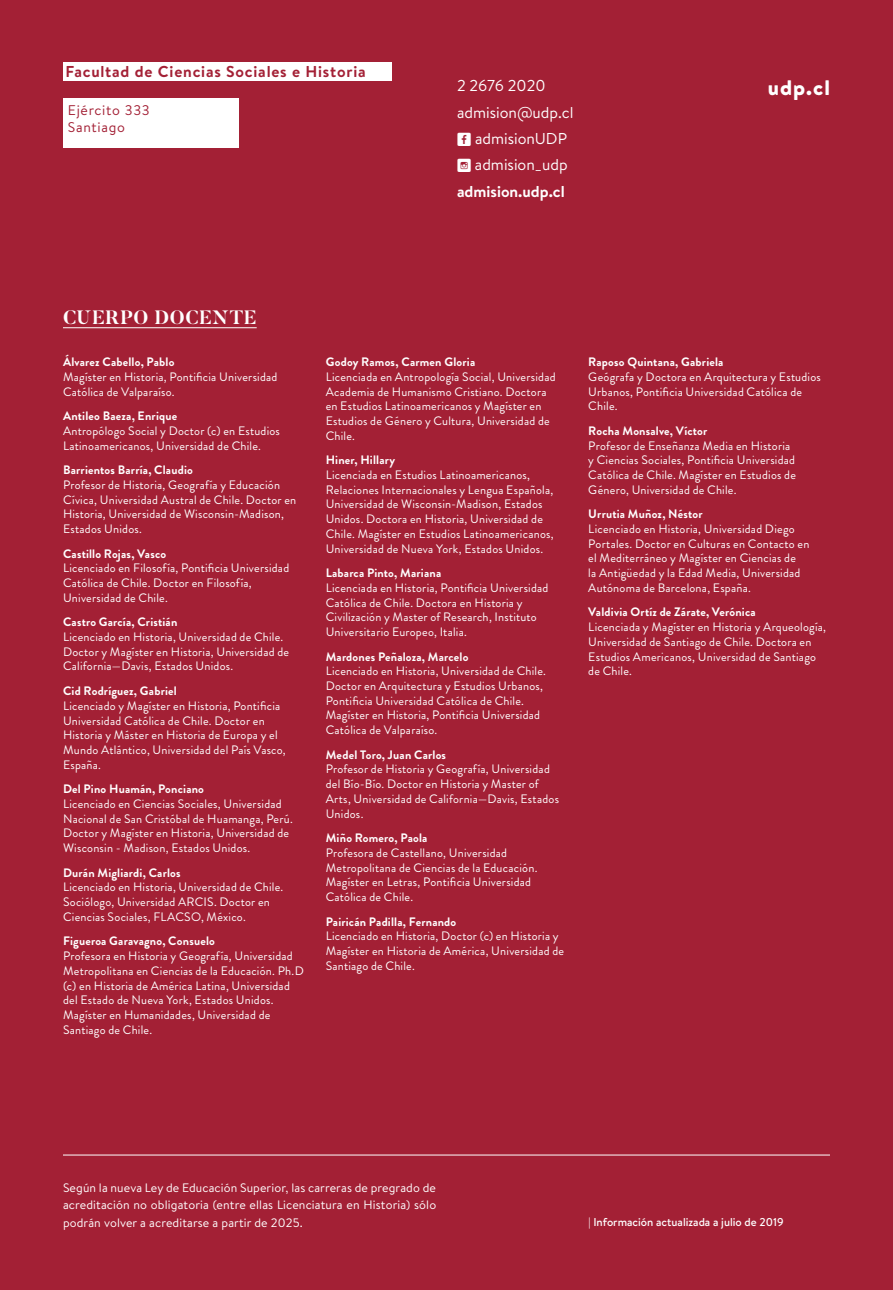
<style>
.page{position:relative;width:893px;height:1290px;background:#a32035}
.page>*{position:absolute;margin:0;border:0;box-sizing:border-box;transform-origin:0 0}
.t1{font:900 21px "Brandon Text";color:#fff}
.t2{font:700 19.25px "Butler";letter-spacing:.035em;color:#fff}
.t3{font:15.75px/26.2px "Brandon Text";color:#fff}
.t4{font:700 15.75px "Brandon Text";letter-spacing:.05em;color:#a32035}
.t5{font:14px/16.8px "Brandon Text";letter-spacing:.05em;color:#a32035}
.t6{font:12.25px/14.7px "Brandon Grotesque";letter-spacing:.02em;color:#fff}
.t7{font:700 12.25px "Brandon Grotesque";letter-spacing:.015em;color:#fff}
.t8{font:12.25px/17.5px "Brandon Text";letter-spacing:.01em;color:#fff;text-align:justify}
.t9{font:500 11.38px "Brandon Text";color:#fff}
.s1{font-family:"Social Shapes";font-size:19.25px}
.s2{font-weight:700}
</style>
<div class="page">
<div style="left:63px;top:62px;width:328px;height:18px;background:#fff"></div>
<div style="left:63px;top:98px;width:176px;height:50px;background:#fff"></div>
<hr style="left:63px;top:327px;width:194px;height:1px;background:#fff">
<hr style="left:63px;top:1155px;width:767px;height:1px;background:#fff">
<p class="t4" style="left:65px;top:60px;width:302px">Facultad de Ciencias Sociales e Historia</p>
<p class="t5" style="left:68px;top:101px;width:83px">Ejército 333<br>Santiago</p>
<h2 class="t2" style="left:63px;top:305px;width:195px">CUERPO DOCENTE</h2>
<p class="t3" style="left:457px;top:72px;width:118px">2 2676 2020 admision@udp.cl<br><span class="s1">M</span> admisionUDP<br><span class="s1">P</span> admision_udp <span class="s2">admision.udp.cl</span></p>
<h1 class="t1" style="left:768px;top:73px;width:64px">udp.cl</h1>
<p class="t7" style="left:63px;top:353px;width:113px">Álvarez Cabello, Pablo</p>
<p class="t6" style="left:63px;top:369px;width:216px">Magíster en Historia, Pontificia Universidad<br>Católica de Valparaíso.</p>
<p class="t7" style="left:63px;top:407px;width:116px">Antileo Baeza, Enrique</p>
<p class="t6" style="left:63px;top:423px;width:218px">Antropólogo Social y Doctor (c) en Estudios<br>Latinoamericanos, Universidad de Chile.</p>
<p class="t7" style="left:63px;top:461px;width:131px">Barrientos Barría, Claudio</p>
<p class="t6" style="left:63px;top:477px;width:235px">Profesor de Historia, Geografía y Educación Cívica, Universidad Austral de Chile. Doctor en Historia, Universidad de Wisconsin-Madison, Estados Unidos.</p>
<p class="t7" style="left:63px;top:545px;width:105px">Castillo Rojas, Vasco</p>
<p class="t6" style="left:63px;top:561px;width:228px">Licenciado en Filosofía, Pontificia Universidad<br>Católica de Chile. Doctor en Filosofía,<br>Universidad de Chile.</p>
<p class="t7" style="left:63px;top:613px;width:116px">Castro García, Cristián</p>
<p class="t6" style="left:63px;top:630px;width:228px">Licenciado en Historia, Universidad de Chile.<br>Doctor y Magíster en Historia, Universidad de<br>California—Davis, Estados Unidos.</p>
<p class="t7" style="left:63px;top:682px;width:115px">Cid Rodríguez, Gabriel</p>
<p class="t6" style="left:63px;top:698px;width:224px">Licenciado y Magíster en Historia, Pontificia Universidad Católica de Chile. Doctor en Historia y Máster en Historia de Europa y el Mundo Atlántico, Universidad del País Vasco, España.</p>
<p class="t7" style="left:63px;top:780px;width:143px">Del Pino Huamán, Ponciano</p>
<p class="t6" style="left:63px;top:796px;width:231px">Licenciado en Ciencias Sociales, Universidad Nacional de San Cristóbal de Huamanga, Perú.<br>Doctor y Magíster en Historia, Universidad de Wisconsin - Madison, Estados Unidos.</p>
<p class="t7" style="left:63px;top:864px;width:119px">Durán Migliardi, Carlos</p>
<p class="t6" style="left:63px;top:880px;width:222px">Licenciado en Historia, Universidad de Chile.<br>Sociólogo, Universidad ARCIS. Doctor en<br>Ciencias Sociales, FLACSO, México.</p>
<p class="t7" style="left:63px;top:932px;width:153px">Figueroa Garavagno, Consuelo</p>
<p class="t6" style="left:63px;top:949px;width:242px">Profesora en Historia y Geografía, Universidad Metropolitana en Ciencias de la Educación. Ph.D (c) en Historia de América Latina, Universidad del Estado de Nueva York, Estados Unidos.<br>Magíster en Humanidades, Universidad de Santiago de Chile.</p>
<p class="t7" style="left:326px;top:353px;width:151px">Godoy Ramos, Carmen Gloria</p>
<p class="t6" style="left:326px;top:369px;width:231px">Licenciada en Antropología Social, Universidad Academia de Humanismo Cristiano. Doctora en Estudios Latinoamericanos y Magíster en Estudios de Género y Cultura, Universidad de Chile.</p>
<p class="t7" style="left:326px;top:451px;width:71px">Hiner, Hillary</p>
<p class="t6" style="left:326px;top:468px;width:230px">Licenciada en Estudios Latinoamericanos, Relaciones Internacionales y Lengua Española, Universidad de Wisconsin-Madison, Estados Unidos. Doctora en Historia, Universidad de Chile. Magíster en Estudios Latinoamericanos, Universidad de Nueva York, Estados Unidos.</p>
<p class="t7" style="left:326px;top:564px;width:117px">Labarca Pinto, Mariana</p>
<p class="t6" style="left:326px;top:580px;width:224px">Licenciada en Historia, Pontificia Universidad Católica de Chile. Doctora en Historia y Civilización y Master of Research, Instituto Universitario Europeo, Italia.</p>
<p class="t7" style="left:326px;top:648px;width:144px">Mardones Peñaloza, Marcelo</p>
<p class="t6" style="left:326px;top:664px;width:222px">Licenciado en Historia, Universidad de Chile.<br>Doctor en Arquitectura y Estudios Urbanos, Pontificia Universidad Católica de Chile.<br>Magíster en Historia, Pontificia Universidad Católica de Valparaíso.</p>
<p class="t7" style="left:326px;top:746px;width:122px">Medel Toro, Juan Carlos</p>
<p class="t6" style="left:326px;top:762px;width:235px">Profesor de Historia y Geografía, Universidad del Bío-Bío. Doctor en Historia y Master of Arts, Universidad de California—Davis, Estados Unidos.</p>
<p class="t7" style="left:326px;top:829px;width:103px">Miño Romero, Paola</p>
<p class="t6" style="left:326px;top:845px;width:213px">Profesora de Castellano, Universidad Metropolitana de Ciencias de la Educación.<br>Magíster en Letras, Pontificia Universidad Católica de Chile.</p>
<p class="t7" style="left:326px;top:913px;width:132px">Pairicán Padilla, Fernando</p>
<p class="t6" style="left:326px;top:929px;width:240px">Licenciado en Historia, Doctor (c) en Historia y<br>Magíster en Historia de América, Universidad de<br>Santiago de Chile.</p>
<p class="t7" style="left:588px;top:353px;width:137px">Raposo Quintana, Gabriela</p>
<p class="t6" style="left:588px;top:369px;width:234px">Geógrafa y Doctora en Arquitectura y Estudios<br>Urbanos, Pontificia Universidad Católica de<br>Chile.</p>
<p class="t7" style="left:588px;top:422px;width:121px">Rocha Monsalve, Víctor</p>
<p class="t6" style="left:588px;top:438px;width:209px">Profesor de Enseñanza Media en Historia y Ciencias Sociales, Pontificia Universidad Católica de Chile. Magíster en Estudios de Género, Universidad de Chile.</p>
<p class="t7" style="left:588px;top:505px;width:116px">Urrutia Muñoz, Néstor</p>
<p class="t6" style="left:588px;top:522px;width:223px">Licenciado en Historia, Universidad Diego Portales. Doctor en Culturas en Contacto en el Mediterráneo y Magíster en Ciencias de<br>la Antigüedad y la Edad Media, Universidad Autónoma de Barcelona, España.</p>
<p class="t7" style="left:588px;top:604px;width:169px">Valdivia Ortíz de Zárate, Verónica</p>
<p class="t6" style="left:588px;top:620px;width:239px">Licenciada y Magíster en Historia y Arqueología, Universidad de Santiago de Chile. Doctora en Estudios Americanos, Universidad de Santiago de Chile.</p>
<p class="t8" style="left:63px;top:1178px;width:375px">Según la nueva Ley de Educación Superior, las carreras de pregrado de acreditación no obligatoria (entre ellas Licenciatura en Historia) sólo podrán volver a acreditarse a partir de 2025.</p>
<p class="t9" style="left:589px;top:1214px;width:197px">| Información actualizada a julio de 2019</p>
</div>
